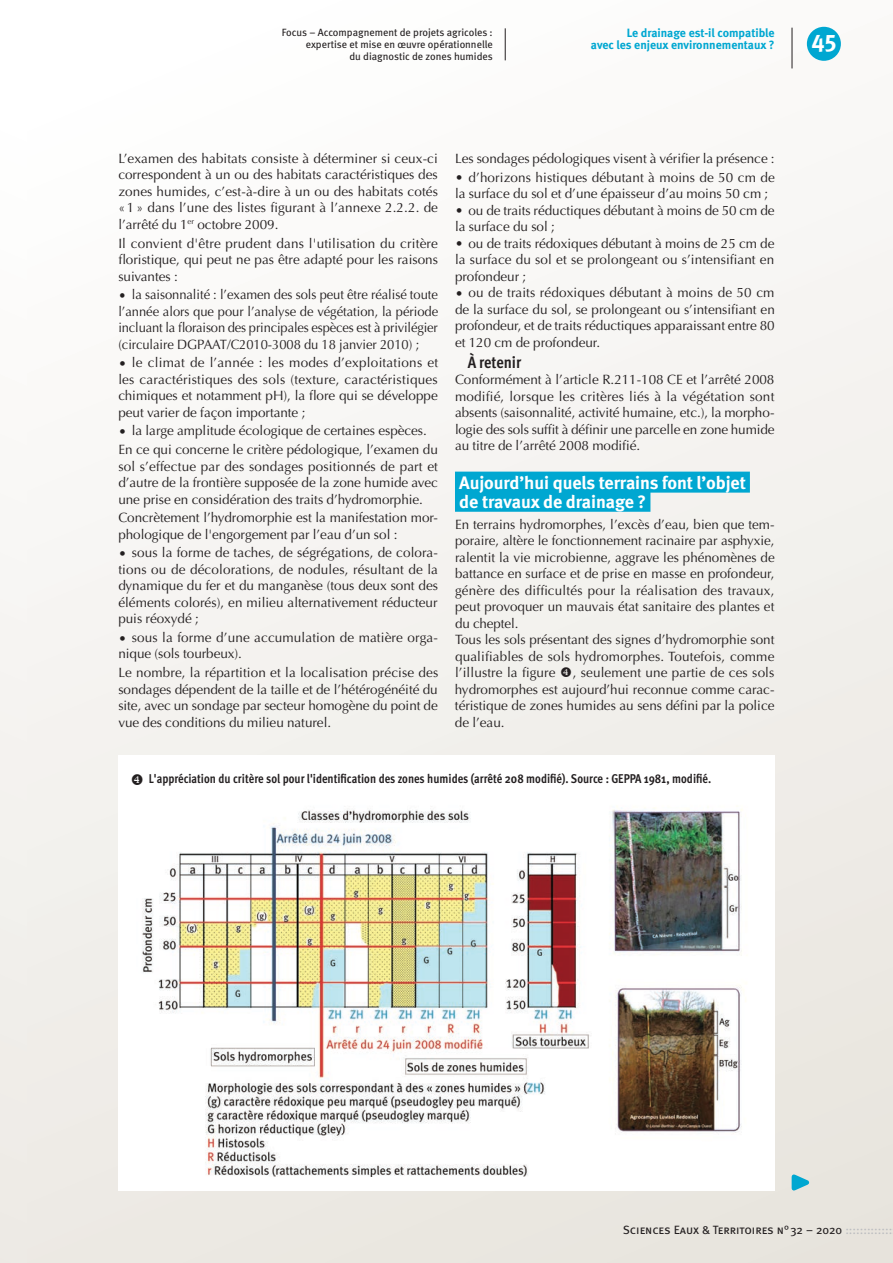
<style>
.page{position:relative;width:893px;height:1263px;background:#fff}
.page>*{position:absolute;margin:0;border:0;box-sizing:border-box;transform-origin:0 0}
.t1{font:24px "Meta Bold Caps Expert";color:#fff}
.H1_bleu{font:18px "Meta Bold LF";color:#fff}
.t2{font:700 16.5px "Meta Cond OT";color:#231f20}
.t3{font:13.5px/16.5px "Optima";letter-spacing:-.005em;color:#231f20;text-align:justify}
.t4{font:13.5px/16.5px "Optima";letter-spacing:-.005em;color:#231f20;text-align:justify;scale:.96 1}
.titre_figure{font:700 12.75px "Meta Cond OT";color:#231f20}
.t5{font:700 12px/12px "Meta";color:#00a7d1;text-align:right}
.t6{font:12px "Meta Book Caps";letter-spacing:-.005em;color:#231f20}
.roulette_article{font:10.5px/12px "Meta Book LF";color:#231f20;text-align:right}
.s1{color:#bcbdc0}
</style>
<div class="page">
<div style="left:0;top:0;width:893px;height:1263px;background:linear-gradient(to bottom,#fdfdfd,#e9e6df)"></div>
<div style="left:0;top:0;width:27px;height:1263px;background:linear-gradient(to bottom,#fff,#edeae4)"></div>
<hr style="left:505px;top:28px;width:1px;height:32px;background:#231f20">
<div style="left:455px;top:472px;width:295px;height:21px;background:#00a7d1"></div>
<div style="left:455px;top:491px;width:195px;height:21px;background:#00a7d1"></div>
<div style="left:118px;top:755px;width:657px;height:436px;background:#fff"></div>
<svg style="left:788px;top:1170px;width:30px;height:24px"></svg>
<img style="left:137px;top:795px;width:619px;height:381px">
<div style="left:807px;top:27px;width:34px;height:34px;background:#00a7d1;border-radius:50%"></div>
<hr style="left:792px;top:28px;width:1px;height:40px;background:#231f20">
<svg style="left:561px;top:667px;width:10px;height:10px"></svg>
<p class="roulette_article" style="left:282px;top:26px;width:212px">Focus – Accompagnement de projets agricoles :</p>
<p class="roulette_article" style="left:306px;top:38px;width:189px">expertise et mise en œuvre opérationnelle du diagnostic de zones humides</p>
<p class="t5" style="left:591px;top:27px;width:185px">Le drainage est-il compatible<br>avec les enjeux environnementaux ?</p>
<h1 class="t1" style="left:811px;top:28px;width:27px">45</h1>
<p class="t3" style="left:118px;top:150px;width:321px">L’examen des habitats consiste à déterminer si ceux-ci correspondent à un ou des habitats caractéristiques des zones humides, c’est-à-dire à un ou des habitats cotés « 1 » dans l’une des listes figurant à l’annexe 2.2.2. de l’arrêté du 1<sup>er</sup> octobre 2009.</p>
<p class="t3" style="left:118px;top:235px;width:321px">Il convient d'être prudent dans l'utilisation du critère floristique, qui peut ne pas être adapté pour les raisons suivantes :</p>
<p class="t4" style="left:118px;top:287px;width:335px">• la saisonnalité : l’examen des sols peut être réalisé toute l’année alors que pour l’analyse de végétation, la période incluant la floraison des principales espèces est à privilégier (circulaire DGPAAT/C2010-3008 du 18 janvier 2010) ;</p>
<p class="t3" style="left:118px;top:355px;width:321px">• le climat de l’année : les modes d’exploitations et les caractéristiques des sols (texture, caractéristiques chimiques et notamment pH), la flore qui se développe peut varier de façon importante ;</p>
<p class="t3" style="left:118px;top:423px;width:310px">• la large amplitude écologique de certaines espèces.</p>
<p class="t3" style="left:118px;top:441px;width:321px">En ce qui concerne le critère pédologique, l’examen du sol s’effectue par des sondages positionnés de part et d’autre de la frontière supposée de la zone humide avec une prise en considération des traits d’hydromorphie.</p>
<p class="t3" style="left:118px;top:510px;width:321px">Concrètement l’hydromorphie est la manifestation mor&shy;phologique de l'engorgement par l’eau d’un sol :</p>
<p class="t3" style="left:118px;top:545px;width:321px">• sous la forme de taches, de ségrégations, de colora&shy;tions ou de décolorations, de nodules, résultant de la dynamique du fer et du manganèse (tous deux sont des éléments colorés), en milieu alternativement réducteur puis réoxydé ;</p>
<p class="t3" style="left:118px;top:629px;width:321px">• sous la forme d’une accumulation de matière orga&shy;nique (sols tourbeux).</p>
<p class="t3" style="left:118px;top:664px;width:321px">Le nombre, la répartition et la localisation précise des sondages dépendent de la taille et de l’hétérogénéité du site, avec un sondage par secteur homogène du point de vue des conditions du milieu naturel.</p>
<p class="t3" style="left:455px;top:150px;width:321px">Les sondages pédologiques visent à vérifier la présence :</p>
<p class="t3" style="left:455px;top:169px;width:321px">• d’horizons histiques débutant à moins de 50 cm de la surface du sol et d’une épaisseur d’au moins 50 cm ;</p>
<p class="t3" style="left:455px;top:202px;width:321px">• ou de traits réductiques débutant à moins de 50 cm de la surface du sol ;</p>
<p class="t3" style="left:455px;top:235px;width:321px">• ou de traits rédoxiques débutant à moins de 25 cm de la surface du sol et se prolongeant ou s’intensifiant en profondeur ;</p>
<p class="t3" style="left:455px;top:284px;width:321px">• ou de traits rédoxiques débutant à moins de 50 cm de la surface du sol, se prolongeant ou s’intensifiant en profondeur, et de traits réductiques apparaissant entre 80 et 120 cm de profondeur.</p>
<h2 class="t2" style="left:468px;top:351px;width:55px">À retenir</h2>
<p class="t3" style="left:455px;top:372px;width:321px">Conformément à l’article R.211-108 CE et l’arrêté 2008 modifié, lorsque les critères liés à la végétation sont absents (saisonnalité, activité humaine, etc.), la morpho&shy;logie des sols suffit à définir une parcelle en zone humide au titre de l’arrêté 2008 modifié.</p>
<p class="H1_bleu" style="left:459px;top:472px;width:288px">Aujourd’hui quels terrains font l’objet</p>
<p class="H1_bleu" style="left:459px;top:491px;width:188px">de travaux de drainage ?</p>
<p class="t3" style="left:455px;top:516px;width:321px">En terrains hydromorphes, l’excès d’eau, bien que tem&shy;poraire, altère le fonctionnement racinaire par asphyxie, ralentit la vie microbienne, aggrave les phénomènes de battance en surface et de prise en masse en profondeur, génère des difficultés pour la réalisation des travaux, peut provoquer un mauvais état sanitaire des plantes et du cheptel.</p>
<p class="t3" style="left:455px;top:631px;width:321px">Tous les sols présentant des signes d’hydromorphie sont qualifiables de sols hydromorphes. Toutefois, comme l’illustre la figure</p>
<p class="t3" style="left:455px;top:664px;width:321px;text-indent:118px">, seulement une partie de ces sols hydromorphes est aujourd’hui reconnue comme carac&shy;téristique de zones humides au sens défini par la police de l’eau.</p>
<p class="titre_figure" style="left:149px;top:771px;width:564px">L'appréciation du critère sol pour l'identification des zones humides (arrêté 208 modifié). Source : GEPPA 1981, modifié.</p>
<p class="t6" style="left:623px;top:1223px;width:271px">Sciences Eaux &amp; Territoires n°32 – 2020 <span class="s1">:::::::::::::</span></p>
</div>
